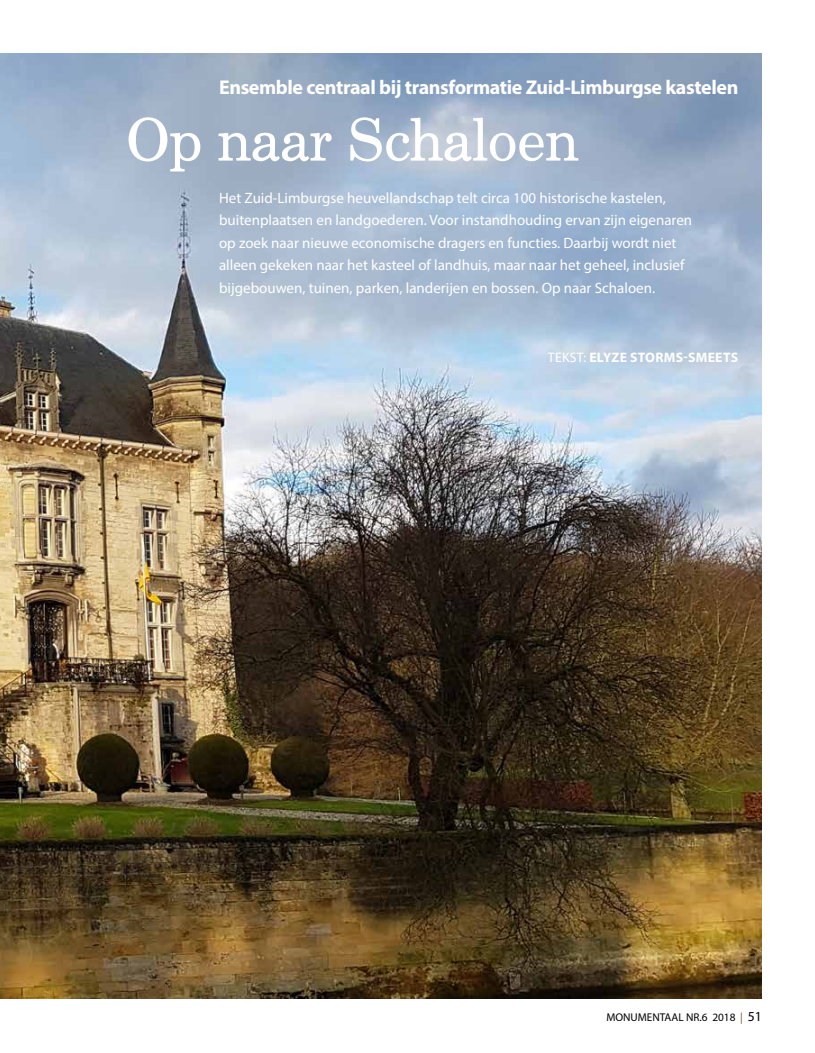
<style>
.page{position:relative;width:815px;height:1053px;background:#fff}
.page>*{position:absolute;margin:0;border:0;box-sizing:border-box;transform-origin:0 0}
.t1{font:60px "Century ATF Schoolbook BQ";letter-spacing:-.01em;color:#fff}
.t2{font:700 20px "Myriad Pro";letter-spacing:-.02em;color:#fff}
.t3{font:15px/22.5px "Myriad Pro";color:#fff}
.t4{font:700 13.75px "Myriad Pro";letter-spacing:.02em;color:#fff}
.t5{font:11.25px "Myriad Pro";color:#000}
.s1{font-weight:400}
.s2{color:#6e5a2e}
.s3{font-size:13.75px}
</style>
<div class="page">
<img style="left:0;top:53px;width:762px;height:945px">
<h2 class="t2" style="left:219px;top:74px;width:521px">Ensemble centraal bij transformatie Zuid-Limburgse kastelen</h2>
<h1 class="t1" style="left:125px;top:103px;width:455px">Op naar Schaloen</h1>
<p class="t3" style="left:219px;top:186px;width:475px">Het Zuid-Limburgse heuvellandschap telt circa 100 historische kastelen, buitenplaatsen en landgoederen. Voor instandhouding ervan zijn eigenaren op zoek naar nieuwe economische dragers en functies. Daarbij wordt niet alleen gekeken naar het kasteel of landhuis, maar naar het geheel, inclusief bijgebouwen, tuinen, parken, landerijen en bossen. Op naar Schaloen.</p>
<p class="t4" style="left:548px;top:348px;width:192px"><span class="s1">TEKST:</span> ELYZE STORMS-SMEETS</p>
<p class="t5" style="left:606px;top:1009px;width:157px">MONUMENTAAL NR.6 2018 <span class="s2">|</span> <span class="s3">51</span></p>
</div>
